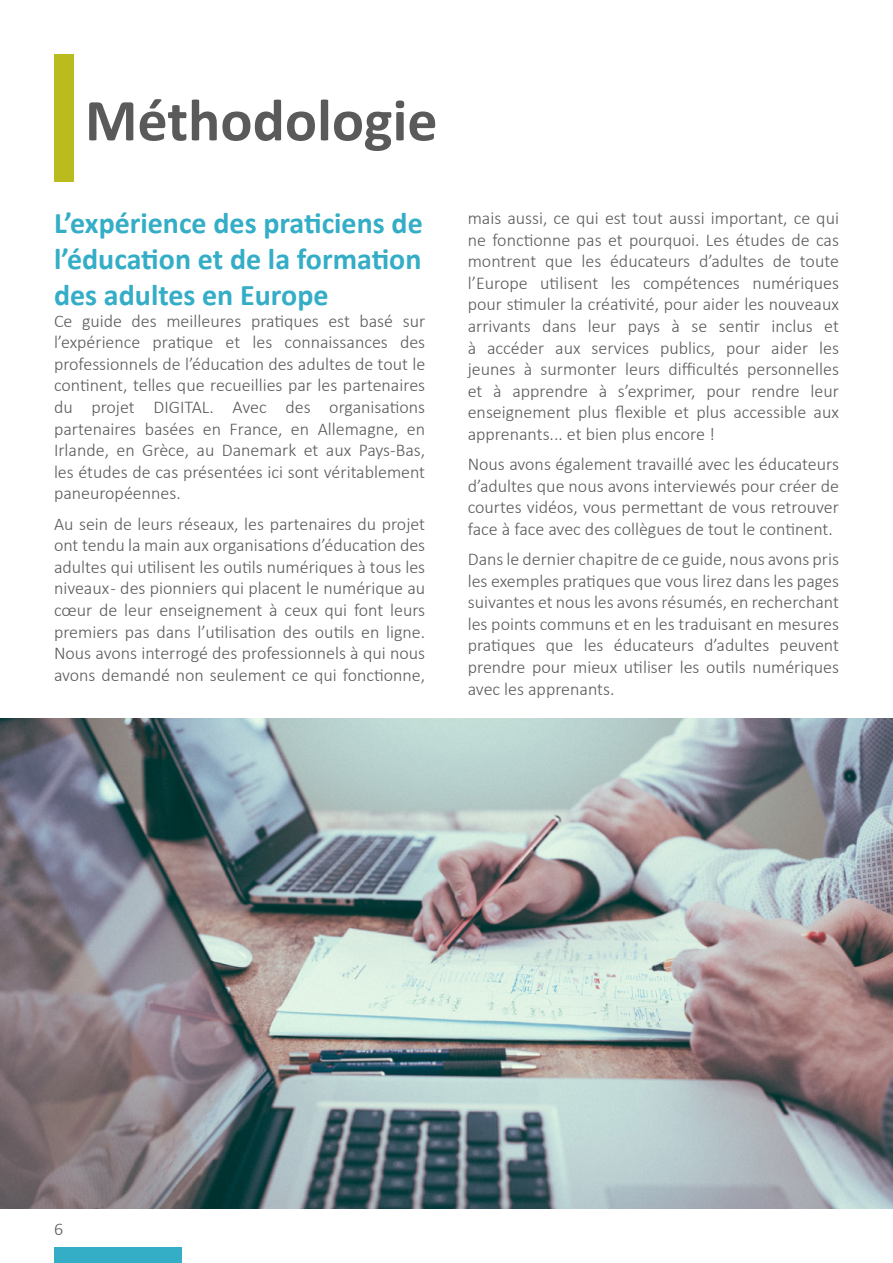
<style>
.page{position:relative;width:893px;height:1263px;background:#fff}
.page>*{position:absolute;margin:0;border:0;box-sizing:border-box;transform-origin:0 0}
.t1{font:700 60px "Calibri";color:#5a5a5b}
.t2{font:700 30px/36px "Calibri";color:#34adc6;text-align:justify}
.t3{font:300 18px/21.6px "Calibri";color:#5a5a5b;text-align:justify}
</style>
<div class="page">
<div style="left:54px;top:1247px;width:128px;height:16px;background:#34adc6"></div>
<div style="left:54px;top:54px;width:19px;height:128px;background:#babb1c"></div>
<img style="left:0;top:719px;width:893px;height:490px">
<h1 class="t1" style="left:85px;top:78px;width:354px">Méthodologie</h1>
<h2 class="t2" style="left:54px;top:205px;width:370px">L’expérience des praticiens de l’éducation et de la formation des adultes en Europe</h2>
<p class="t3" style="left:54px;top:310px;width:373px">Ce guide des meilleures pratiques est basé sur l’expérience pratique et les connaissances des professionnels de l’éducation des adultes de tout le continent, telles que recueillies par les partenaires du projet DIGITAL. Avec des organisations partenaires basées en France, en Allemagne, en Irlande, en Grèce, au Danemark et aux Pays-Bas, les études de cas présentées ici sont véritablement paneuropéennes.</p>
<p class="t3" style="left:54px;top:513px;width:373px">Au sein de leurs réseaux, les partenaires du projet ont tendu la main aux organisations d’éducation des adultes qui utilisent les outils numériques à tous les niveaux - des pionniers qui placent le numérique au cœur de leur enseignement à ceux qui font leurs premiers pas dans l’utilisation des outils en ligne.<br>Nous avons interrogé des professionnels à qui nous avons demandé non seulement ce qui fonctionne,</p>
<p class="t3" style="left:468px;top:207px;width:373px">mais aussi, ce qui est tout aussi important, ce qui ne fonctionne pas et pourquoi. Les études de cas montrent que les éducateurs d’adultes de toute l’Europe utilisent les compétences numériques pour stimuler la créativité, pour aider les nouveaux arrivants dans leur pays à se sentir inclus et à accéder aux services publics, pour aider les jeunes à surmonter leurs difficultés personnelles et à apprendre à s’exprimer, pour rendre leur enseignement plus flexible et plus accessible aux apprenants... et bien plus encore !</p>
<p class="t3" style="left:468px;top:453px;width:373px">Nous avons également travaillé avec les éducateurs d’adultes que nous avons interviewés pour créer de courtes vidéos, vous permettant de vous retrouver face à face avec des collègues de tout le continent.</p>
<p class="t3" style="left:468px;top:548px;width:373px">Dans le dernier chapitre de ce guide, nous avons pris les exemples pratiques que vous lirez dans les pages suivantes et nous les avons résumés, en recherchant les points communs et en les traduisant en mesures pratiques que les éducateurs d’adultes peuvent prendre pour mieux utiliser les outils numériques avec les apprenants.</p>
<p class="t3" style="left:54px;top:1218px;width:11px">6</p>
</div>
